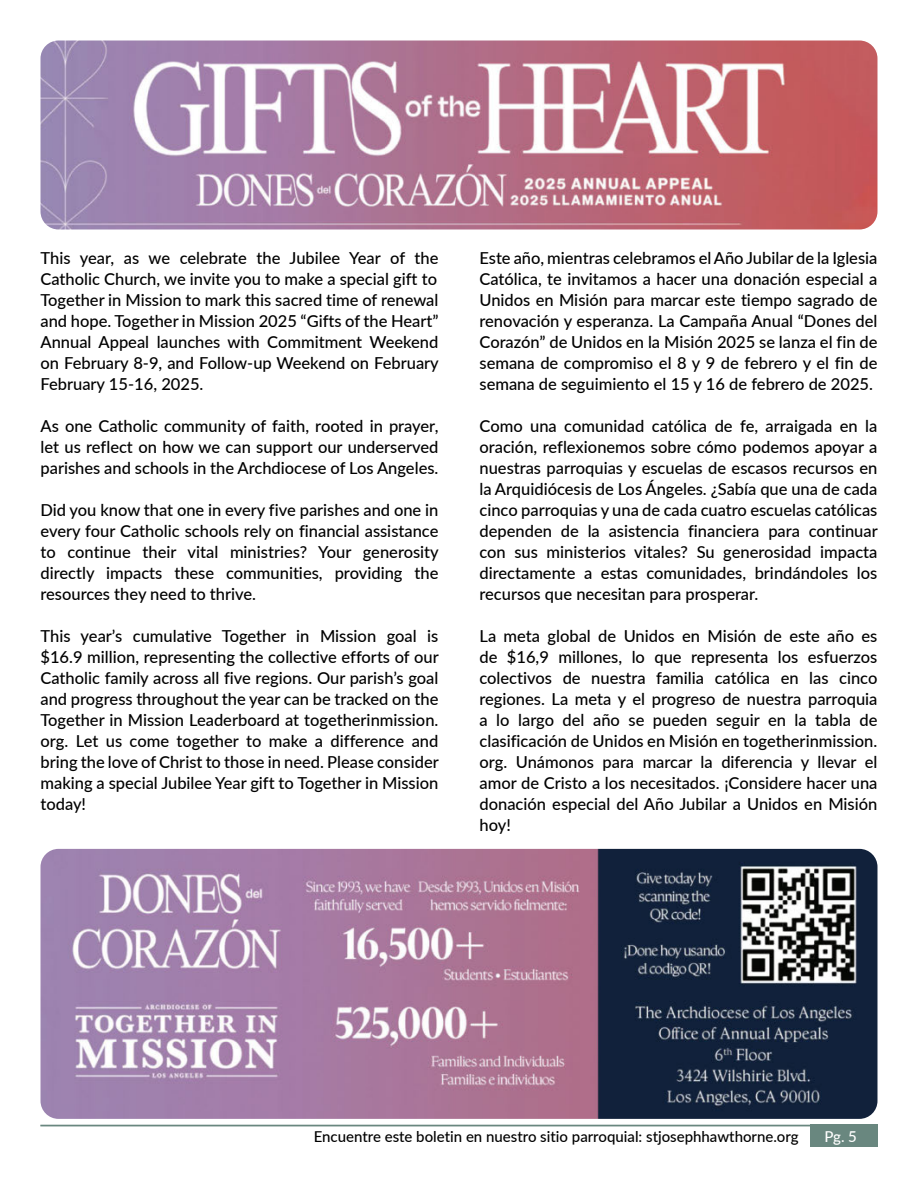
<style>
.page{position:relative;width:918px;height:1188px;background:#fff}
.page>*{position:absolute;margin:0;border:0;box-sizing:border-box;transform-origin:0 0}
.t1{font:500 16.5px/21px "Plgjvm Lato";color:#000;text-align:justify}
.t2{font:500 15px "Pystbl Lato";color:#000}
.t3{font:500 15px "Plgjvm Lato";color:#fff}
</style>
<div class="page">
<div style="left:810px;top:1125px;width:68px;height:22px;background:#69877f"></div>
<hr style="left:40px;top:1125px;width:771px;height:1px;background:#69877f">
<img style="left:40px;top:40px;width:838px;height:190px">
<img style="left:40px;top:849px;width:838px;height:270px">
<p class="t1" style="left:40px;top:247px;width:400px">This year, as we celebrate the Jubilee Year of the Catholic Church, we invite you to make a special gift to Together in Mission to mark this sacred time of renewal and hope. Together in Mission 2025 “Gifts of the Heart” Annual Appeal launches with Commitment Weekend on February 8-9, and Follow-up Weekend on February February 15-16, 2025.</p>
<p class="t1" style="left:40px;top:415px;width:399px">As one Catholic community of faith, rooted in prayer, let us reflect on how we can support our underserved parishes and schools in the Archdiocese of Los Angeles.</p>
<p class="t1" style="left:40px;top:499px;width:400px">Did you know that one in every five parishes and one in every four Catholic schools rely on financial assistance to continue their vital ministries? Your generosity directly impacts these communities, providing the resources they need to thrive.</p>
<p class="t1" style="left:40px;top:625px;width:400px">This year’s cumulative Together in Mission goal is $16.9 million, representing the collective efforts of our Catholic family across all five regions. Our parish’s goal and progress throughout the year can be tracked on the Together in Mission Leaderboard at togetherinmission. org. Let us come together to make a difference and bring the love of Christ to those in need. Please consider making a special Jubilee Year gift to Together in Mission today!</p>
<p class="t1" style="left:480px;top:247px;width:399px">Este año, mientras celebramos el Año Jubilar de la Iglesia Católica, te invitamos a hacer una donación especial a Unidos en Misión para marcar este tiempo sagrado de renovación y esperanza. La Campaña Anual “Dones del Corazón” de Unidos en la Misión 2025 se lanza el fin de semana de compromiso el 8 y 9 de febrero y el fin de semana de seguimiento el 15 y 16 de febrero de 2025.</p>
<p class="t1" style="left:480px;top:415px;width:400px">Como una comunidad católica de fe, arraigada en la oración, reflexionemos sobre cómo podemos apoyar a nuestras parroquias y escuelas de escasos recursos en la Arquidiócesis de Los Ángeles. ¿Sabía que una de cada cinco parroquias y una de cada cuatro escuelas católicas dependen de la asistencia financiera para continuar con sus ministerios vitales? Su generosidad impacta directamente a estas comunidades, brindándoles los recursos que necesitan para prosperar.</p>
<p class="t1" style="left:480px;top:625px;width:399px">La meta global de Unidos en Misión de este año es de $16,9 millones, lo que representa los esfuerzos colectivos de nuestra familia católica en las cinco regiones. La meta y el progreso de nuestra parroquia a lo largo del año se pueden seguir en la tabla de clasificación de Unidos en Misión en togetherinmission. org. Unámonos para marcar la diferencia y llevar el amor de Cristo a los necesitados. ¡Considere hacer una donación especial del Año Jubilar a Unidos en Misión hoy!</p>
<p class="t2" style="left:314px;top:1126px;width:486px">Encuentre este boletin en nuestro sitio parroquial: stjosephhawthorne.org</p>
<p class="t3" style="left:824px;top:1126px;width:34px">Pg. 5</p>
</div>
